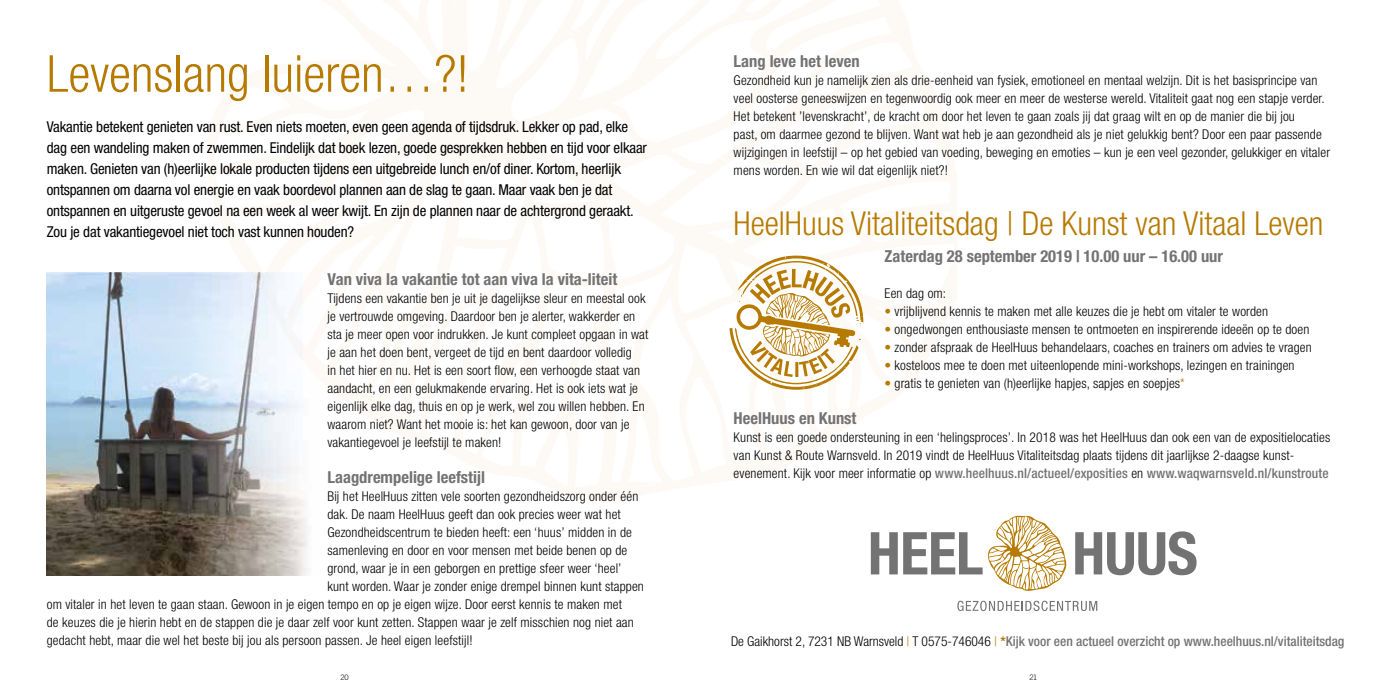
<style>
.page{position:relative;width:1378px;height:689px;background:#fff}
.page>*{position:absolute;margin:0;border:0;box-sizing:border-box;transform-origin:0 0}
.t1{font:300 condensed 51px "Helvetica Neue LT Std";color:#b67a00}
.t2{font:300 condensed 33px "Helvetica Neue LT Std";color:#b67a00}
.t3{font:700 condensed 16.5px "Helvetica Neue LT Std";color:#747373}
.t4{font:condensed 15px/21px "Helvetica Neue LT Std";letter-spacing:-.01em;color:#000}
.t5{font:300 condensed 13.5px/18px "Helvetica Neue LT Std";letter-spacing:.01em;color:#000}
.t6{font:500 condensed 13.5px "Helvetica Neue LT Std";color:#747373}
.t7{font:300 7.5px "Trade Gothic LT Std";color:#000}
.s1{color:#b67a00}
.s2{font-weight:500;color:#747373}
.s3{font-weight:300;color:#000}
.s4{font-weight:300;color:#b67a00}
.s5{font-weight:700;color:#b67a00}
</style>
<div class="page">
<svg style="left:871px;top:532px;width:111px;height:42px"></svg>
<svg style="left:1075px;top:531px;width:121px;height:44px"></svg>
<svg style="left:988px;top:516px;width:78px;height:75px"></svg>
<svg style="left:957px;top:601px;width:140px;height:10px"></svg>
<svg style="left:729px;top:255px;width:135px;height:135px"></svg>
<img style="left:47px;top:272px;width:262px;height:304px">
<img style="left:248px;top:272px;width:61px;height:54px">
<img style="left:281px;top:325px;width:28px;height:54px">
<h1 class="t1" style="left:47px;top:44px;width:423px">Levenslang luieren…?!</h1>
<p class="t4" style="left:47px;top:116px;width:602px">Vakantie betekent genieten van rust. Even niets moeten, even geen agenda of tijdsdruk. Lekker op pad, elke dag een wandeling maken of zwemmen. Eindelijk dat boek lezen, goede gesprekken hebben en tijd voor elkaar maken. Genieten van (h)eerlijke lokale producten tijdens een uitgebreide lunch en/of diner. Kortom, heerlijk ontspannen om daarna vol energie en vaak boordevol plannen aan de slag te gaan. Maar vaak ben je dat ontspannen en uitgeruste gevoel na een week al weer kwijt. En zijn de plannen naar de achtergrond geraakt.<br>Zou je dat vakantiegevoel niet toch vast kunnen houden?</p>
<p class="t3" style="left:327px;top:269px;width:291px">Van viva la vakantie tot aan viva la vita-liteit</p>
<p class="t5" style="left:327px;top:289px;width:322px">Tijdens een vakantie ben je uit je dagelijkse sleur en meestal ook je vertrouwde omgeving. Daardoor ben je alerter, wakkerder en sta je meer open voor indrukken. Je kunt compleet opgaan in wat je aan het doen bent, vergeet de tijd en bent daardoor volledig<br>in het hier en nu. Het is een soort flow, een verhoogde staat van aandacht, en een gelukmakende ervaring. Het is ook iets wat je eigenlijk elke dag, thuis en op je werk, wel zou willen hebben. En waarom niet? Want het mooie is: het kan gewoon, door van je vakantiegevoel je leefstijl te maken!</p>
<p class="t3" style="left:327px;top:467px;width:159px">Laagdrempelige leefstijl</p>
<p class="t5" style="left:327px;top:487px;width:312px">Bij het HeelHuus zitten vele soorten gezondheidszorg onder één</p>
<p class="t5" style="left:327px;top:505px;width:295px">dak. De naam HeelHuus geeft dan ook precies weer wat het</p>
<p class="t5" style="left:327px;top:523px;width:306px">Gezondheidscentrum te bieden heeft: een ‘huus’ midden in de</p>
<p class="t5" style="left:327px;top:541px;width:301px">samenleving en door en voor mensen met beide benen op de</p>
<p class="t5" style="left:327px;top:559px;width:295px">grond, waar je in een geborgen en prettige sfeer weer ‘heel’</p>
<p class="t5" style="left:327px;top:577px;width:318px">kunt worden. Waar je zonder enige drempel binnen kunt stappen</p>
<p class="t5" style="left:47px;top:595px;width:577px">om vitaler in het leven te gaan staan. Gewoon in je eigen tempo en op je eigen wijze. Door eerst kennis te maken met</p>
<p class="t5" style="left:47px;top:613px;width:588px">de keuzes die je hierin hebt en de stappen die je daar zelf voor kunt zetten. Stappen waar je zelf misschien nog niet aan</p>
<p class="t5" style="left:47px;top:631px;width:427px">gedacht hebt, maar die wel het beste bij jou als persoon passen. Je heel eigen leefstijl!</p>
<p class="t3" style="left:733px;top:51px;width:128px">Lang leve het leven</p>
<p class="t5" style="left:733px;top:71px;width:598px">Gezondheid kun je namelijk zien als drie-eenheid van fysiek, emotioneel en mentaal welzijn. Dit is het basisprincipe van veel oosterse geneeswijzen en tegenwoordig ook meer en meer de westerse wereld. Vitaliteit gaat nog een stapje verder.<br>Het betekent ’levenskracht’, de kracht om door het leven te gaan zoals jij dat graag wilt en op de manier die bij jou<br>past, om daarmee gezond te blijven. Want wat heb je aan gezondheid als je niet gelukkig bent? Door een paar passende wijzigingen in leefstijl – op het gebied van voeding, beweging en emoties – kun je een veel gezonder, gelukkiger en vitaler mens worden. En wie wil dat eigenlijk niet?!</p>
<h2 class="t2" style="left:733px;top:204px;width:591px">HeelHuus Vitaliteitsdag | De Kunst van Vitaal Leven</h2>
<p class="t3" style="left:884px;top:246px;width:340px">Zaterdag 28 september 2019 | 10.00 uur – 16.00 uur</p>
<p class="t5" style="left:884px;top:284px;width:63px">Een dag om:</p>
<p class="t5" style="left:884px;top:302px;width:385px"><span class="s1">•</span> vrijblijvend kennis te maken met alle keuzes die je hebt om vitaler te worden</p>
<p class="t5" style="left:884px;top:320px;width:426px"><span class="s1">•</span> ongedwongen enthousiaste mensen te ontmoeten en inspirerende ideeën op te doen</p>
<p class="t5" style="left:884px;top:338px;width:429px"><span class="s1">•</span> zonder afspraak de HeelHuus behandelaars, coaches en trainers om advies te vragen</p>
<p class="t5" style="left:884px;top:356px;width:411px"><span class="s1">•</span> kosteloos mee te doen met uiteenlopende mini-workshops, lezingen en trainingen</p>
<p class="t5" style="left:884px;top:374px;width:302px"><span class="s1">•</span> gratis te genieten van (h)eerlijke hapjes, sapjes en soepjes<span class="s1">*</span></p>
<p class="t3" style="left:733px;top:408px;width:124px">HeelHuus en Kunst</p>
<p class="t5" style="left:733px;top:428px;width:598px">Kunst is een goede ondersteuning in een ‘helingsproces’. In 2018 was het HeelHuus dan ook een van de expositielocaties van Kunst &amp; Route Warnsveld. In 2019 vindt de HeelHuus Vitaliteitsdag plaats tijdens dit jaarlijkse 2-daagse kunst&shy;evenement. Kijk voor meer informatie op <span class="s2">www.heelhuus.nl/actueel/exposities</span> en <span class="s2">www.waqwarnsveld.nl/kunstroute</span></p>
<p class="t6" style="left:731px;top:633px;width:615px"><span class="s3">De Gaikhorst 2, 7231 NB Warnsveld</span> <span class="s4">|</span> <span class="s3">T 0575-746046</span> <span class="s4">|</span> <span class="s5">*</span>Kijk voor een actueel overzicht op www.heelhuus.nl/vitaliteitsdag</p>
<p class="t7" style="left:340px;top:672px;width:10px">20</p>
<p class="t7" style="left:1029px;top:672px;width:9px">21</p>
</div>
